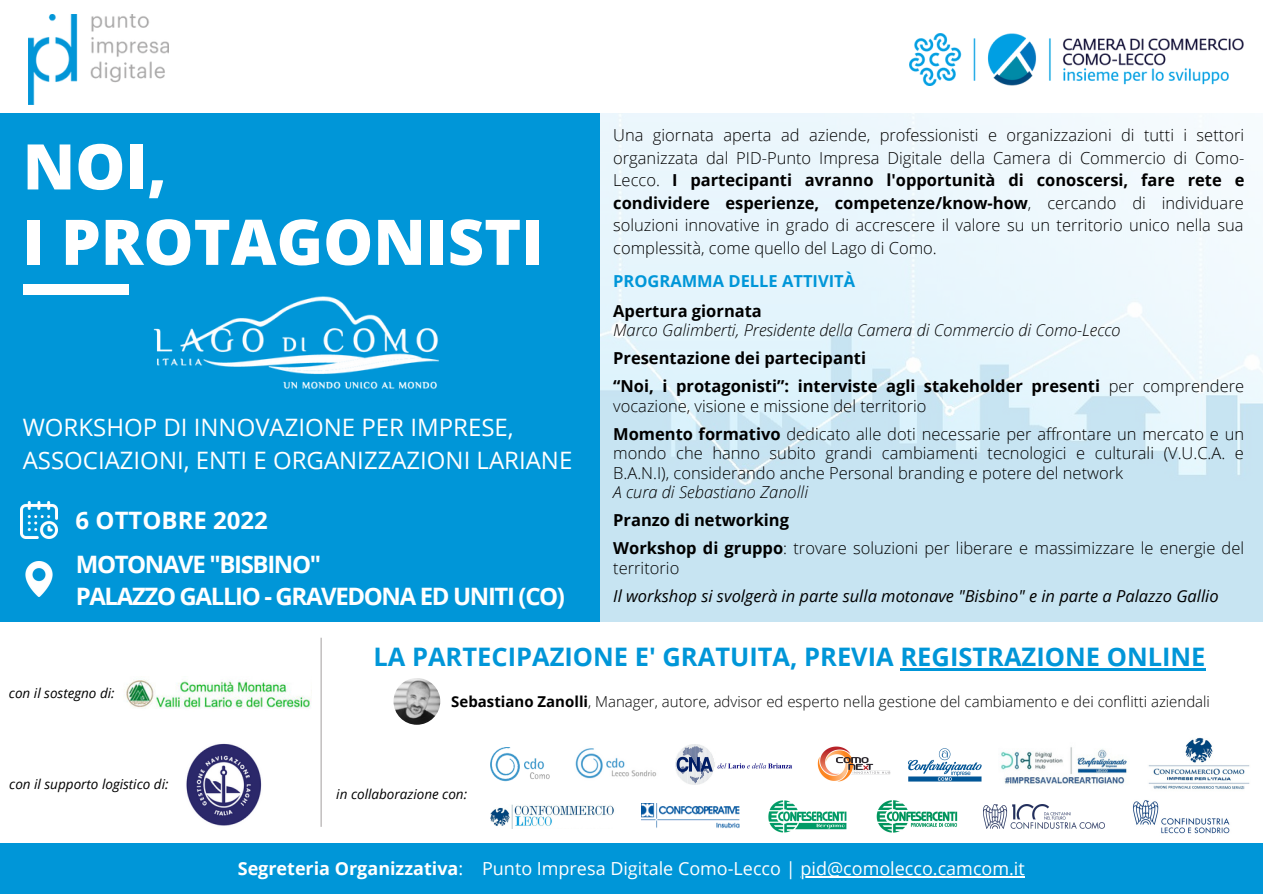
<style>
.page{position:relative;width:1263px;height:894px;background:#fff}
.page>*{position:absolute;margin:0;border:0;box-sizing:border-box;transform-origin:0 0}
.t1{font:800 63px/75.3px "Open Sans";color:#fff}
.t2{font:700 25.5px "Open Sans";color:#0096d8}
.t3{font:24px/32.5px "Open Sans";color:#fff}
.t4{font:700 24px/32.5px "Open Sans";letter-spacing:-.055em;color:#fff}
.t5{font:700 24px "Open Sans";color:#fff}
.t6{font:18px "Open Sans";color:#fff}
.t7{font:300 16.5px/22.5px "Open Sans";color:#000}
.t8{font:700 16.5px/28px "Open Sans";color:#000}
.t9{font:italic 300 16.5px "Open Sans";color:#000}
.t10{font:italic 16.5px "Open Sans";color:#000}
.t11{font:700 16.5px "Open Sans";color:#0096d8}
.t12{font:300 15px "Open Sans";color:#000}
.t13{font:italic 13.5px "Open Sans";color:#000}
.s1{font-weight:700}
.s2{font-weight:300}
</style>
<div class="page">
<img style="left:599px;top:113px;width:664px;height:508px">
<div style="left:0;top:113px;width:599px;height:508px;background:#0096d8"></div>
<img style="left:910px;top:33px;width:334px;height:52px">
<img style="left:28px;top:14px;width:141px;height:90px">
<div style="left:23px;top:284px;width:105px;height:10px;background:#fff"></div>
<img style="left:153px;top:296px;width:286px;height:93px">
<img style="left:393px;top:677px;width:47px;height:47px;border-radius:50%">
<img style="left:25px;top:561px;width:28px;height:35px">
<img style="left:21px;top:501px;width:37px;height:37px">
<img style="left:124px;top:680px;width:188px;height:29px">
<img style="left:490px;top:747px;width:60px;height:34px">
<img style="left:1148px;top:737px;width:102px;height:53px">
<div style="left:0;top:842px;width:1263px;height:51px;background:#0096d8"></div>
<img style="left:1001px;top:747px;width:126px;height:37px">
<img style="left:575px;top:748px;width:82px;height:31px">
<img style="left:1133px;top:800px;width:97px;height:34px">
<img style="left:642px;top:803px;width:98px;height:25px">
<img style="left:490px;top:804px;width:124px;height:24px">
<img style="left:768px;top:800px;width:79px;height:33px">
<img style="left:877px;top:800px;width:81px;height:32px">
<img style="left:983px;top:804px;width:121px;height:23px">
<img style="left:675px;top:744px;width:117px;height:39px">
<hr style="left:321px;top:637px;width:1px;height:189px;background:#ada9a9">
<img style="left:908px;top:748px;width:74px;height:33px">
<img style="left:186px;top:743px;width:76px;height:83px">
<img style="left:817px;top:746px;width:74px;height:36px">
<hr style="left:900px;top:668px;width:305px;height:2px;background:#0096d8">
<hr style="left:800px;top:875px;width:225px;height:2px;background:#fff">
<h1 class="t1" style="left:23px;top:127px;width:522px">NOI,<br>I PROTAGONISTI</h1>
<h3 class="t3" style="left:23px;top:410px;width:551px">WORKSHOP DI INNOVAZIONE PER IMPRESE,<br>ASSOCIAZIONI, ENTI E ORGANIZZAZIONI LARIANE</h3>
<h3 class="t5" style="left:76px;top:503px;width:194px">6 OTTOBRE 2022</h3>
<h3 class="t4" style="left:76px;top:546px;width:491px">MOTONAVE "BISBINO"<br>PALAZZO GALLIO - GRAVEDONA ED UNITI (CO)</h3>
<p class="t7" style="left:613px;top:124px;width:633px;text-align:justify">Una giornata aperta ad aziende, professionisti e organizzazioni di tutti i settori organizzata dal PID-Punto Impresa Digitale della Camera di Commercio di Como-Lecco. <span class="s1">I partecipanti avranno l'opportunità di conoscersi, fare rete e condividere esperienze, competenze/know-how</span>, cercando di individuare soluzioni innovative in grado di accrescere il valore su un territorio unico nella sua complessità, come quello del Lago di Como.</p>
<p class="t11" style="left:613px;top:269px;width:243px">PROGRAMMA DELLE ATTIVITÀ</p>
<p class="t8" style="left:613px;top:296px;width:150px">Apertura giornata</p>
<p class="t9" style="left:613px;top:318px;width:509px">Marco Galimberti, Presidente della Camera di Commercio di Como-Lecco</p>
<p class="t8" style="left:613px;top:343px;width:632px">Presentazione dei partecipanti<br>“Noi, i protagonisti”: interviste agli stakeholder presenti <span class="s2">per comprendere</span></p>
<p class="t7" style="left:613px;top:391px;width:632px;line-height:28px">vocazione, visione e missione del territorio<br><span class="s1">Momento formativo</span> dedicato alle doti necessarie per affrontare un mercato e un</p>
<p class="t7" style="left:613px;top:443px;width:632px;line-height:19.4px">mondo che hanno subito grandi cambiamenti tecnologici e culturali (V.U.C.A. e<br>B.A.N.I), considerando anche Personal branding e potere del network</p>
<p class="t9" style="left:613px;top:480px;width:196px">A cura di Sebastiano Zanolli</p>
<p class="t7" style="left:613px;top:505px;width:632px;line-height:28px"><span class="s1">Pranzo di networking<br>Workshop di gruppo</span>: trovare soluzioni per liberare e massimizzare le energie del</p>
<p class="t7" style="left:613px;top:556px;width:68px">territorio</p>
<p class="t10" style="left:613px;top:584px;width:607px">Il workshop si svolgerà in parte sulla motonave "Bisbino" e in parte a Palazzo Gallio</p>
<p class="t13" style="left:9px;top:683px;width:107px">con il sostegno di:</p>
<p class="t13" style="left:9px;top:774px;width:161px">con il supporto logistico di:</p>
<h2 class="t2" style="left:373px;top:638px;width:834px">LA PARTECIPAZIONE E' GRATUITA, PREVIA REGISTRAZIONE ONLINE</h2>
<p class="t12" style="left:451px;top:690px;width:760px"><span class="s1">Sebastiano Zanolli</span>, Manager, autore, advisor ed esperto nella gestione del cambiamento e dei conflitti aziendali</p>
<p class="t13" style="left:336px;top:784px;width:132px">in collaborazione con:</p>
<p class="t6" style="left:238px;top:855px;width:789px"><span class="s1">Segreteria Organizzativa</span>: Punto Impresa Digitale Como-Lecco | pid@comolecco.camcom.it</p>
</div>
